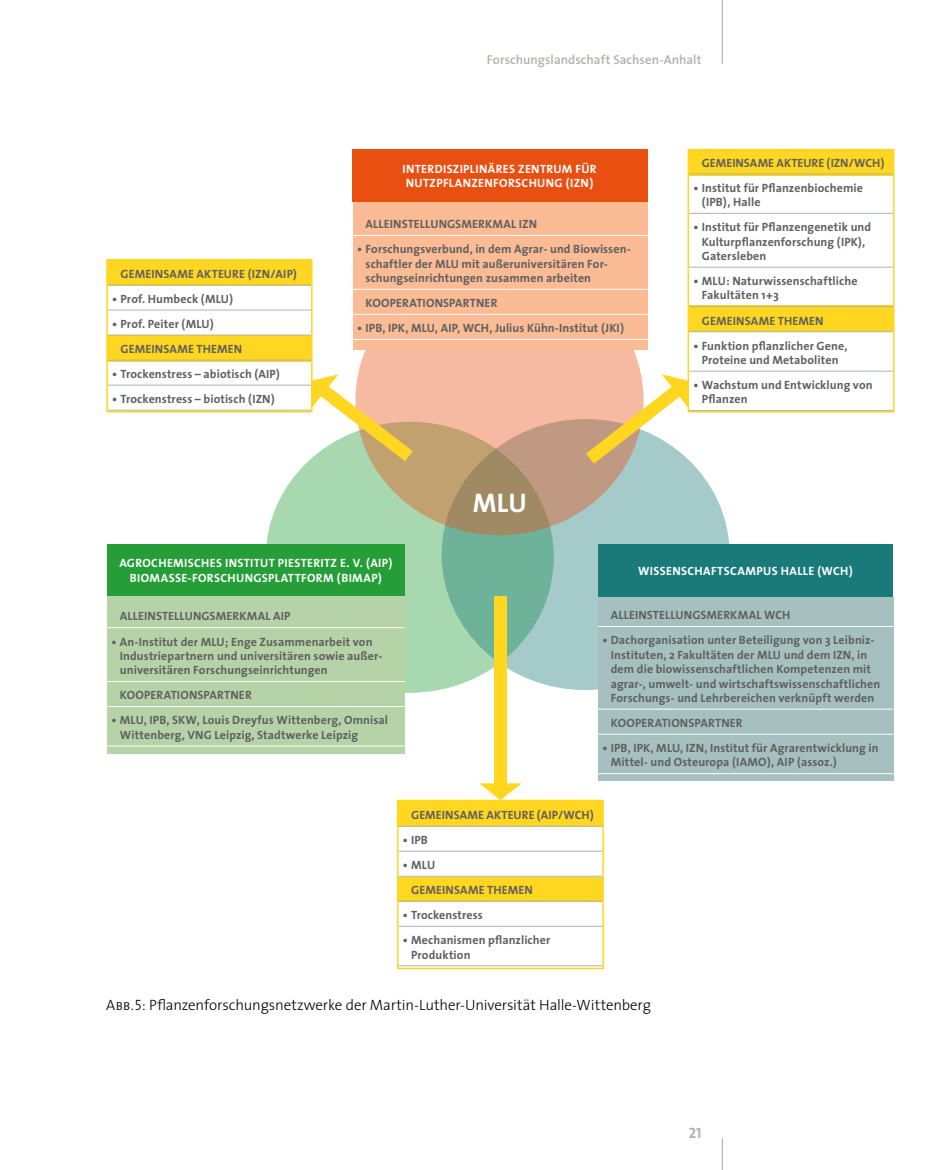
<style>
.page{position:relative;width:944px;height:1170px;background:#fff}
.page>*{position:absolute;margin:0;border:0;box-sizing:border-box;transform-origin:0 0}
.t1{font:700 27px "The Sans";color:#fff}
.t2{font:300 15px "The Sans";letter-spacing:-.01em;color:#000}
.t3{font:15px "The Sans Bold Caps";color:#aab5ac}
.t4{font:600 12.9px "The Sans";color:#aab5ac}
.t5{font:700 12px/14.4px "The Sans";letter-spacing:.01em;color:#5f6060}
.t6{font:700 12px "The Sans";letter-spacing:.03em;color:#fff}
.s1{font-family:"The Sans Light Caps";font-weight:400}
</style>
<div class="page">
<hr style="left:722px;top:0;width:1px;height:64px;background:#aab5ac">
<hr style="left:722px;top:1137px;width:1px;height:32px;background:#aab5ac">
<div style="left:398px;top:800px;width:205px;height:26px;background:#ffd620"></div>
<div style="left:398px;top:876px;width:205px;height:25px;background:#ffd620"></div>
<hr style="left:398px;top:825px;width:204px;height:1px;background:#aab5ac">
<hr style="left:398px;top:850px;width:204px;height:1px;background:#aab5ac">
<hr style="left:398px;top:875px;width:204px;height:1px;background:#aab5ac">
<hr style="left:398px;top:900px;width:204px;height:1px;background:#aab5ac">
<hr style="left:398px;top:925px;width:204px;height:1px;background:#aab5ac">
<hr style="left:398px;top:965px;width:204px;height:1px;background:#aab5ac">
<div style="left:397px;top:799px;width:207px;height:170px;border:2px solid #ffd620"></div>
<div style="left:689px;top:150px;width:205px;height:26px;background:#ffd620"></div>
<div style="left:689px;top:305px;width:205px;height:27px;background:#ffd620"></div>
<hr style="left:689px;top:173px;width:204px;height:1px;background:#aab5ac">
<hr style="left:689px;top:213px;width:204px;height:1px;background:#aab5ac">
<hr style="left:689px;top:267px;width:204px;height:1px;background:#aab5ac">
<hr style="left:689px;top:306px;width:204px;height:1px;background:#aab5ac">
<hr style="left:689px;top:331px;width:204px;height:1px;background:#aab5ac">
<hr style="left:689px;top:371px;width:204px;height:1px;background:#aab5ac">
<div style="left:688px;top:149px;width:206px;height:263px;border:2px solid #ffd620"></div>
<div style="left:107px;top:260px;width:205px;height:26px;background:#ffd620"></div>
<div style="left:107px;top:335px;width:205px;height:27px;background:#ffd620"></div>
<hr style="left:108px;top:284px;width:203px;height:1px;background:#aab5ac">
<hr style="left:108px;top:309px;width:203px;height:1px;background:#aab5ac">
<hr style="left:108px;top:334px;width:203px;height:1px;background:#aab5ac">
<hr style="left:108px;top:360px;width:203px;height:1px;background:#aab5ac">
<hr style="left:108px;top:385px;width:203px;height:1px;background:#aab5ac">
<div style="left:106px;top:259px;width:207px;height:153px;border:2px solid #ffd620"></div>
<div style="left:266px;top:422px;width:288px;height:270px;background:#a8d8b0;border-radius:50%"></div>
<svg style="left:442px;top:419px;width:288px;height:271px;background:#91c1b9"></svg>
<svg style="left:355px;top:264px;width:289px;height:271px;background:#d3a688"></svg>
<div style="left:107px;top:544px;width:298px;height:52px;background:#259e38"></div>
<div style="left:598px;top:544px;width:295px;height:52px;background:#1a7a7a"></div>
<div style="left:107px;top:596px;width:298px;height:158px;background:#b6d3a7"></div>
<hr style="left:107px;top:627px;width:298px;height:1px;background:#fff">
<hr style="left:107px;top:681px;width:298px;height:1px;background:#fff">
<hr style="left:107px;top:706px;width:298px;height:1px;background:#fff">
<hr style="left:107px;top:745px;width:298px;height:1px;background:#fff">
<div style="left:598px;top:596px;width:295px;height:184px;background:#a6c0c0"></div>
<hr style="left:598px;top:626px;width:295px;height:1px;background:#fff">
<hr style="left:598px;top:708px;width:295px;height:1px;background:#fff">
<hr style="left:598px;top:733px;width:295px;height:1px;background:#fff">
<hr style="left:598px;top:773px;width:295px;height:1px;background:#fff">
<div style="left:353px;top:202px;width:294px;height:148px;background:#fabb95"></div>
<hr style="left:353px;top:235px;width:294px;height:1px;background:#fff">
<hr style="left:353px;top:289px;width:294px;height:1px;background:#fff">
<hr style="left:353px;top:314px;width:294px;height:1px;background:#fff">
<hr style="left:353px;top:339px;width:294px;height:1px;background:#fff">
<div style="left:352px;top:149px;width:295px;height:53px;background:#ea4f12"></div>
<svg style="left:479px;top:783px;width:43px;height:17px"></svg>
<div style="left:494px;top:596px;width:13px;height:194px;background:#ffd620"></div>
<svg style="left:312px;top:374px;width:101px;height:87px"></svg>
<svg style="left:586px;top:374px;width:102px;height:89px"></svg>
<p class="t5" style="left:121px;top:266px;width:17px">Gemeinsame</p>
<p class="t5" style="left:197px;top:266px;width:16px">Akteu</p>
<p class="t5" style="left:232px;top:266px;width:66px">re (IZN/AIP)</p>
<p class="t5" style="left:112px;top:291px;width:123px">• Prof. Humbeck (MLU)</p>
<p class="t5" style="left:121px;top:311px;width:95px;line-height:25px;text-indent:-9px">• Prof. Peiter (MLU)<br>Gemeinsame</p>
<p class="t5" style="left:197px;top:341px;width:15px">Themen</p>
<p class="t5" style="left:112px;top:366px;width:169px">• Trockenstress – abiotisch (AIP)</p>
<p class="t5" style="left:112px;top:391px;width:164px">• Trockenstress – biotisch (IZN)</p>
<p class="t4" style="left:487px;top:49px;width:216px">Forschungslandschaft Sachsen-Anhalt</p>
<p class="t6" style="left:402px;top:159px;width:39px">Interdisziplin</p>
<p class="t6" style="left:488px;top:159px;width:110px">äres Zentrum für</p>
<p class="t6" style="left:406px;top:173px;width:17px">Nutzpflanzenf</p>
<p class="t6" style="left:499px;top:173px;width:25px">orschung</p>
<p class="t6" style="left:566px;top:173px;width:29px">(IZN)</p>
<p class="t5" style="left:366px;top:217px;width:16px">Alleinstellungsme</p>
<p class="t5" style="left:478px;top:217px;width:16px">rkmal</p>
<p class="t5" style="left:519px;top:217px;width:20px">IZN</p>
<p class="t5" style="left:366px;top:242px;width:267px;text-indent:-9px">• Forschungsverbund, in dem Agrar- und Biowissen&shy;schaftler der MLU mit außeruniversitären For&shy;schungseinrichtungen zusammen arbeiten</p>
<p class="t5" style="left:366px;top:295px;width:77px">Kooperationspa</p>
<p class="t5" style="left:463px;top:295px;width:36px">rtne r</p>
<p class="t5" style="left:357px;top:320px;width:268px">• IPB, IPK, MLU, AIP, WCH, Julius Kühn-Institut (JKI)</p>
<h1 class="t1" style="left:473px;top:480px;width:56px">MLU</h1>
<p class="t5" style="left:702px;top:155px;width:17px">Gemeinsame</p>
<p class="t5" style="left:776px;top:155px;width:16px">Akteu</p>
<p class="t5" style="left:812px;top:155px;width:74px">re (IZN/WCH)</p>
<p class="t5" style="left:702px;top:180px;width:163px;text-indent:-9px">• Institut für Pflanzenbiochemie (IPB), Halle</p>
<p class="t5" style="left:702px;top:220px;width:171px;text-indent:-9px">• Institut für Pflanzengenetik und<br>Kulturpflanzenforschung (IPK),<br>Gatersleben</p>
<p class="t5" style="left:702px;top:273px;width:157px;text-indent:-9px">• MLU: Naturwissenschaftliche<br>Fakultäten 1+3</p>
<p class="t5" style="left:702px;top:313px;width:17px">Gemeinsame</p>
<p class="t5" style="left:778px;top:313px;width:15px">Themen</p>
<p class="t5" style="left:693px;top:338px;width:156px;text-align:center">• Funktion pflanzlicher Gene,<br>Proteine und Metaboliten</p>
<p class="t5" style="left:702px;top:377px;width:172px;text-indent:-9px">• Wachstum und Entwicklung von<br>Pflanzen</p>
<p class="t6" style="left:119px;top:553px;width:40px">Agrochemisches</p>
<p class="t6" style="left:225px;top:553px;width:12px">Institut</p>
<p class="t6" style="left:278px;top:553px;width:14px">Pieste</p>
<p class="t6" style="left:313px;top:553px;width:81px">ritz e. V. (AIP)</p>
<p class="t6" style="left:130px;top:567px;width:29px">Biomasse</p>
<p class="t6" style="left:188px;top:567px;width:35px">-Forschungsplattf</p>
<p class="t6" style="left:307px;top:567px;width:76px">orm (BIMAP)</p>
<p class="t5" style="left:120px;top:609px;width:16px">Alleinstellungsme</p>
<p class="t5" style="left:232px;top:609px;width:16px">rkmal</p>
<p class="t5" style="left:273px;top:609px;width:19px">AIP</p>
<p class="t5" style="left:120px;top:634px;width:264px;text-indent:-9px">• An-Institut der MLU; Enge Zusammenarbeit von<br>Industriepartnern und universitären sowie außer&shy;universitären Forschungseinrichtungen</p>
<p class="t5" style="left:120px;top:687px;width:77px">Kooperationspa</p>
<p class="t5" style="left:217px;top:687px;width:36px">rtne r</p>
<p class="t5" style="left:120px;top:712px;width:270px;text-indent:-9px">• MLU, IPB, SKW, Louis Dreyfus Wittenberg, Omnisal<br>Wittenberg, VNG Leipzig, Stadtwerke Leipzig</p>
<p class="t6" style="left:638px;top:560px;width:20px">Wissenschafts</p>
<p class="t6" style="left:730px;top:560px;width:17px">Campus</p>
<p class="t6" style="left:781px;top:560px;width:16px">Halle</p>
<p class="t6" style="left:817px;top:560px;width:37px">(WCH)</p>
<p class="t5" style="left:611px;top:607px;width:16px">Alleinstellungsme</p>
<p class="t5" style="left:723px;top:607px;width:16px">rkmal</p>
<p class="t5" style="left:764px;top:607px;width:28px">WCH</p>
<p class="t5" style="left:611px;top:632px;width:271px;text-indent:-9px">• Dachorganisation unter Beteiligung von 3 Leibniz-Instituten, 2 Fakultäten der MLU und dem IZN, in dem die biowissenschaftlichen Kompetenzen mit agrar-, umwelt- und wirtschaftswissenschaftlichen Forschungs- und Lehrbereichen verknüpft werden</p>
<p class="t5" style="left:611px;top:715px;width:77px">Kooperationspa</p>
<p class="t5" style="left:708px;top:715px;width:36px">rtne r</p>
<p class="t5" style="left:611px;top:740px;width:269px;text-indent:-9px">• IPB, IPK, MLU, IZN, Institut für Agrarentwicklung in<br>Mittel- und Osteuropa (IAMO), AIP (assoz.)</p>
<p class="t5" style="left:411px;top:807px;width:17px">Gemeinsame</p>
<p class="t5" style="left:486px;top:807px;width:16px">Akteu</p>
<p class="t5" style="left:522px;top:807px;width:73px">re (AIP/WCH)</p>
<p class="t5" style="left:403px;top:832px;width:27px">• IPB</p>
<p class="t5" style="left:403px;top:852px;width:34px;line-height:25px;text-align:center">• MLU<br>Gemeinsame</p>
<p class="t5" style="left:487px;top:882px;width:15px">Themen</p>
<p class="t5" style="left:403px;top:907px;width:82px">• Trockenstress</p>
<p class="t5" style="left:411px;top:932px;width:141px;text-indent:-9px">• Mechanismen pflanzlicher<br>Produktion</p>
<p class="t2" style="left:106px;top:992px;width:546px"><span class="s1">Abb.5:</span> Pflanzenforschungsnetzwerke der Martin-Luther-Universität Halle-Wittenberg</p>
<p class="t3" style="left:689px;top:1120px;width:14px">21</p>
</div>
